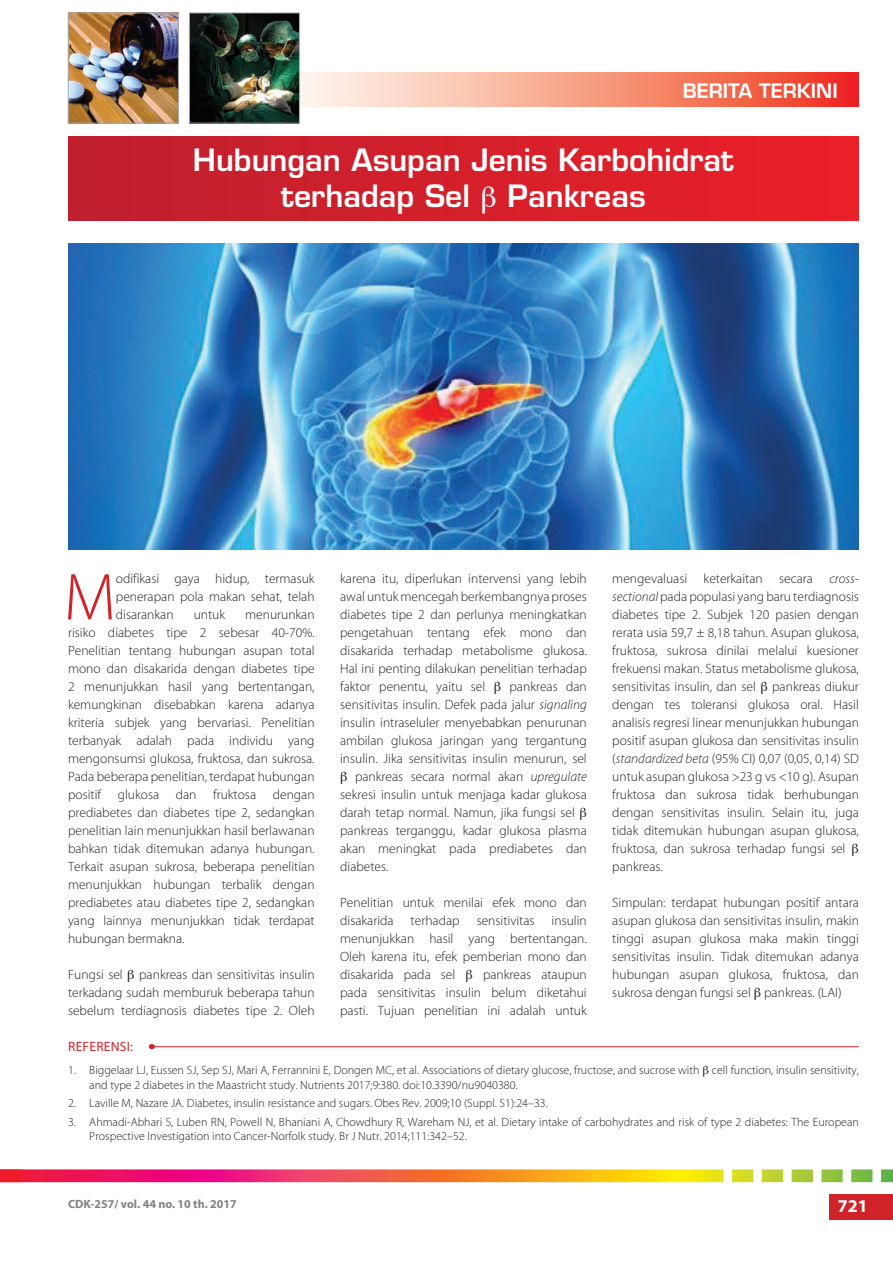
<style>
.page{position:relative;width:893px;height:1263px;background:#fff}
.page>*{position:absolute;margin:0;border:0;box-sizing:border-box;transform-origin:0 0}
.t1{font:300 66.9px "Myriad Pro";color:#d1232a}
.t2{font:600 30px/36px "Eurostile LT Std";color:#fff}
.t3{font:600 19.5px "Eurostile LT Std";color:#fff}
.t4{font:700 18px "Myriad Pro";color:#fff}
.t5{font:300 13.5px/18px "Myriad Pro";color:#231f20;text-align:justify}
.t6{font:13.5px "Myriad Pro";color:#d1232a}
.t7{font:300 12px/14.4px "Myriad Pro";color:#231f20}
.t8{font:700 12px "Myriad Pro";color:#808285}
.s1{font-style:italic}
</style>
<div class="page">
<div style="left:829px;top:1194px;width:64px;height:26px;background:#d1232a"></div>
<svg style="left:300px;top:72px;width:559px;height:35px"></svg>
<img style="left:70px;top:15px;width:107px;height:106px">
<div style="left:68px;top:13px;width:111px;height:110px;border:1px solid #a8a9ad"></div>
<img style="left:191px;top:15px;width:107px;height:106px">
<div style="left:189px;top:13px;width:111px;height:110px;border:1px solid #a8a9ad"></div>
<svg style="left:0;top:1169px;width:893px;height:13px"></svg>
<div style="left:68px;top:136px;width:791px;height:85px;background:linear-gradient(to right,#be202f,#eb1f27)"></div>
<hr style="left:149px;top:1046px;width:710px;height:1px;background:#d1232a">
<img style="left:68px;top:243px;width:791px;height:306px">
<svg style="left:482px;top:186px;width:13px;height:28px"></svg>
<h3 class="t3" style="left:683px;top:79px;width:156px">BERITA TERKINI</h3>
<h2 class="t2" style="left:281px;top:142px;width:454px;text-indent:-88px">Hubungan Asupan Jenis Karbohidrat terhadap Sel</h2>
<h2 class="t2" style="left:507px;top:178px;width:140px">Pankreas</h2>
<h1 class="t1" style="left:64px;top:560px;width:54px">M</h1>
<p class="t5" style="left:116px;top:570px;width:200px">odifikasi gaya hidup, termasuk penerapan pola makan sehat, telah disarankan</p>
<p class="t5" style="left:68px;top:606px;width:248px;text-indent:177px">menurunkan risiko diabetes tipe 2 sebesar 40-70%.<br>Penelitian tentang hubungan asupan total mono dan disakarida dengan diabetes tipe 2 menunjukkan hasil yang bertentangan, kemungkinan disebabkan karena adanya kriteria subjek yang bervariasi. Penelitian terbanyak adalah pada individu yang mengonsumsi glukosa, fruktosa, dan sukrosa.<br>Pada beberapa penelitian, terdapat hubungan positif glukosa dan fruktosa dengan prediabetes dan diabetes tipe 2, sedangkan penelitian lain menunjukkan hasil berlawanan bahkan tidak ditemukan adanya hubungan.<br>Terkait asupan sukrosa, beberapa penelitian menunjukkan hubungan terbalik dengan prediabetes atau diabetes tipe 2, sedangkan yang lainnya menunjukkan tidak terdapat hubungan bermakna.</p>
<p class="t5" style="left:68px;top:966px;width:248px">Fungsi sel pankreas dan sensitivitas insulin terkadang sudah memburuk beberapa tahun sebelum terdiagnosis diabetes tipe 2. Oleh</p>
<p class="t5" style="left:194px;top:606px;width:33px">untuk</p>
<p class="t5" style="left:340px;top:570px;width:248px">karena itu, diperlukan intervensi yang lebih awal untuk mencegah berkembangnya proses diabetes tipe 2 dan perlunya meningkatkan pengetahuan tentang efek mono dan disakarida terhadap metabolisme glukosa.<br>Hal ini penting dilakukan penelitian terhadap faktor penentu, yaitu sel</p>
<p class="t5" style="left:509px;top:678px;width:79px">pankreas dan</p>
<p class="t5" style="left:340px;top:696px;width:248px">sensitivitas insulin. Defek pada jalur <span class="s1">signaling</span></p>
<p class="t5" style="left:340px;top:714px;width:248px">insulin intraseluler menyebabkan penurunan</p>
<p class="t5" style="left:340px;top:732px;width:248px">ambilan glukosa jaringan yang tergantung</p>
<p class="t5" style="left:340px;top:750px;width:248px">insulin. Jika sensitivitas insulin menurun, sel</p>
<p class="t5" style="left:355px;top:768px;width:233px">pankreas secara normal akan <span class="s1">upregulate</span></p>
<p class="t5" style="left:340px;top:786px;width:248px">sekresi insulin untuk menjaga kadar glukosa</p>
<p class="t5" style="left:340px;top:804px;width:236px">darah tetap normal. Namun, jika fungsi sel</p>
<p class="t5" style="left:340px;top:822px;width:248px">pankreas terganggu, kadar glukosa plasma</p>
<p class="t5" style="left:340px;top:840px;width:248px">akan meningkat pada prediabetes dan</p>
<p class="t5" style="left:340px;top:858px;width:50px">diabetes.</p>
<p class="t5" style="left:340px;top:894px;width:248px">Penelitian untuk menilai efek mono dan disakarida</p>
<p class="t5" style="left:340px;top:912px;width:248px;text-indent:211px">insulin menunjukkan hasil yang bertentangan.<br>Oleh karena itu, efek pemberian mono dan disakarida pada sel</p>
<p class="t5" style="left:411px;top:912px;width:50px">terhadap</p>
<p class="t5" style="left:477px;top:912px;width:59px">sensitivitas</p>
<p class="t5" style="left:340px;top:966px;width:248px;text-indent:143px">pankreas ataupun pada sensitivitas insulin belum diketahui pasti. Tujuan penelitian ini adalah untuk</p>
<p class="t5" style="left:612px;top:570px;width:248px;text-align:left">mengevaluasi keterkaitan secara <span class="s1">cross&shy;sectional</span> pada populasi yang baru terdiagnosis diabetes tipe 2. Subjek 120 pasien dengan rerata usia 59,7 ± 8,18 tahun. Asupan glukosa, fruktosa, sukrosa dinilai melalui kuesioner frekuensi makan. Status metabolisme glukosa, sensitivitas insulin, dan sel pankreas diukur dengan tes toleransi glukosa oral. Hasil analisis regresi linear menunjukkan hubungan positif asupan glukosa dan sensitivitas insulin (<span class="s1">standardized beta</span> (95% CI) 0,07 (0,05, 0,14) SD untuk asupan glukosa &gt;23 g vs &lt;10 g). Asupan fruktosa dan sukrosa tidak berhubungan dengan sensitivitas insulin. Selain itu, juga tidak ditemukan hubungan asupan glukosa, fruktosa, dan sukrosa terhadap fungsi sel pankreas.</p>
<p class="t5" style="left:612px;top:894px;width:248px">Simpulan: terdapat hubungan positif antara asupan glukosa dan sensitivitas insulin, makin tinggi asupan glukosa maka makin tinggi sensitivitas insulin. Tidak ditemukan adanya hubungan asupan glukosa, fruktosa, dan sukrosa dengan fungsi sel pankreas. (LAI)</p>
<p class="t6" style="left:68px;top:1038px;width:16px">REFERENSI</p>
<p class="t6" style="left:130px;top:1038px;width:4px">:</p>
<p class="t7" style="left:89px;top:1063px;width:771px;text-indent:-21px">1. Biggelaar LJ, Eussen SJ, Sep SJ, Mari A, Ferrannini E, Dongen MC, et al. Associations of dietary glucose, fructose, and sucrose with cell function, insulin sensitivity, and type 2 diabetes in the Maastricht study. Nutrients 2017;9:380. doi:10.3390/nu9040380.</p>
<p class="t7" style="left:68px;top:1096px;width:481px">2. Laville M, Nazare JA. Diabetes, insulin resistance and sugars. Obes Rev. 2009;10 (Suppl. S1):24–33.</p>
<p class="t7" style="left:89px;top:1115px;width:771px;text-indent:-21px">3. Ahmadi-Abhari S, Luben RN, Powell N, Bhaniani A, Chowdhury R, Wareham NJ, et al. Dietary intake of carbohydrates and risk of type 2 diabetes: The European<br>Prospective Investigation into Cancer-Norfolk study. Br J Nutr. 2014;111:342–52.</p>
<p class="t8" style="left:68px;top:1196px;width:170px">CDK-257/ vol. 44 no. 10 th. 2017</p>
<h3 class="t4" style="left:838px;top:1194px;width:31px">721</h3>
</div>
